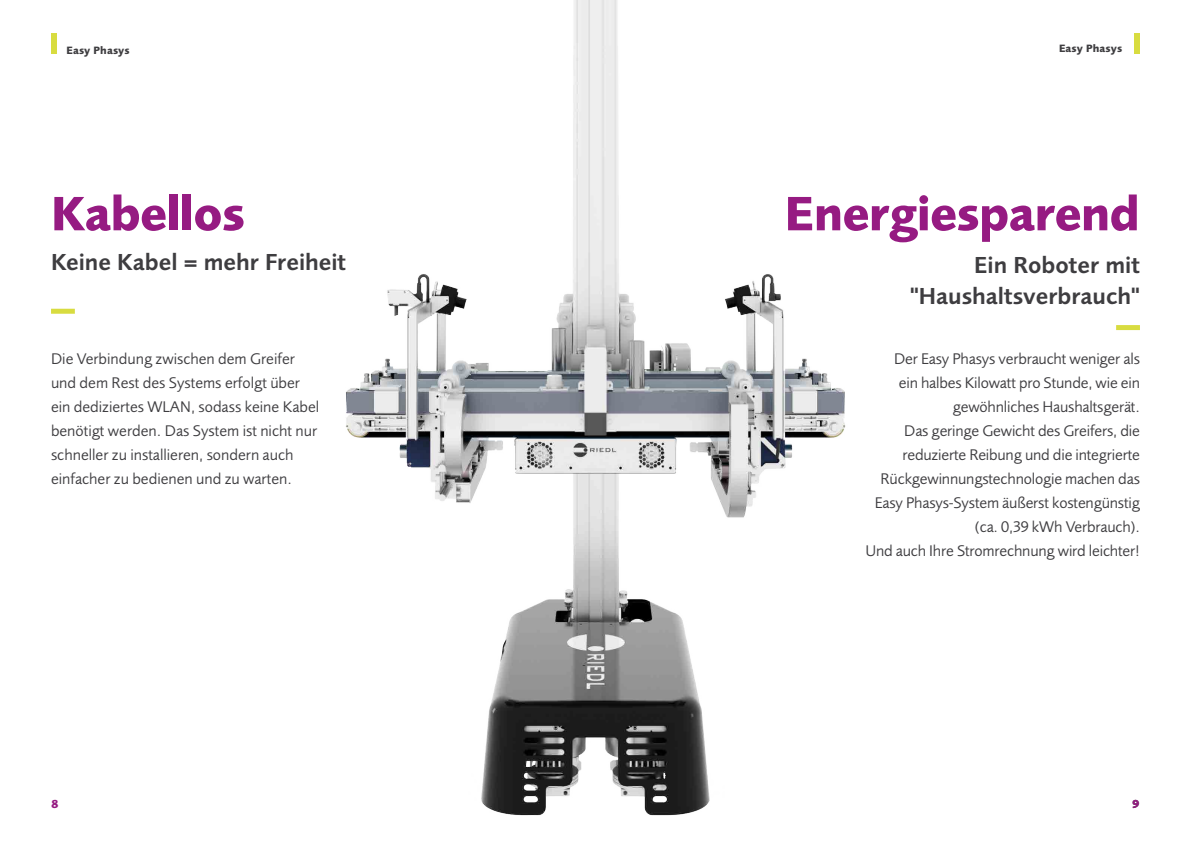
<style>
.page{position:relative;width:1191px;height:842px;background:#fff}
.page>*{position:absolute;margin:0;border:0;box-sizing:border-box;transform-origin:0 0}
.t1{font:700 50px "Foundry Sans OT2";letter-spacing:-.02em;color:#961b82}
.t2{font:600 24px/31px "Foundry Sans OT2";color:#3e3d40;text-align:right}
.t3{font:16px/24px "Foundry Sans OT2";letter-spacing:-.01em;color:#3e3d40}
.t4{font:700 12px "Foundry Sans OT2";color:#961b82}
.t5{font:700 11px "Foundry Sans OT2";letter-spacing:.01em;color:#3e3d40}
</style>
<div class="page">
<img style="left:51px;top:0;width:1089px;height:816px">
<div style="left:51px;top:309px;width:24px;height:5px;background:#d8dc40"></div>
<div style="left:1116px;top:325px;width:24px;height:5px;background:#d8dc40"></div>
<p class="t5" style="left:67px;top:41px;width:65px">Easy Phasys</p>
<p class="t5" style="left:1059px;top:40px;width:65px">Easy Phasys</p>
<h1 class="t1" style="left:51px;top:175px;width:196px">Kabellos</h1>
<h2 class="t2" style="left:51px;top:244px;width:297px">Keine Kabel = mehr Freiheit</h2>
<p class="t3" style="left:51px;top:345px;width:270px">Die Verbindung zwischen dem Greifer und dem Rest des Systems erfolgt über ein dediziertes WLAN, sodass keine Kabel benötigt werden. Das System ist nicht nur schneller zu installieren, sondern auch einfacher zu bedienen und zu warten.</p>
<h1 class="t1" style="left:784px;top:175px;width:357px">Energiesparend</h1>
<h2 class="t2" style="left:910px;top:248px;width:231px">Ein Roboter mit "Haushaltsverbrauch"</h2>
<p class="t3" style="left:865px;top:345px;width:276px;text-align:right">Der Easy Phasys verbraucht weniger als<br>ein halbes Kilowatt pro Stunde, wie ein gewöhnliches Haushaltsgerät.<br>Das geringe Gewicht des Greifers, die reduzierte Reibung und die integrierte Rückgewinnungstechnologie machen das Easy Phasys-System äußerst kostengünstig (ca. 0,39 kWh Verbrauch).<br>Und auch Ihre Stromrechnung wird leichter!</p>
<p class="t4" style="left:51px;top:794px;width:9px">8</p>
<p class="t4" style="left:1132px;top:794px;width:9px">9</p>
</div>
